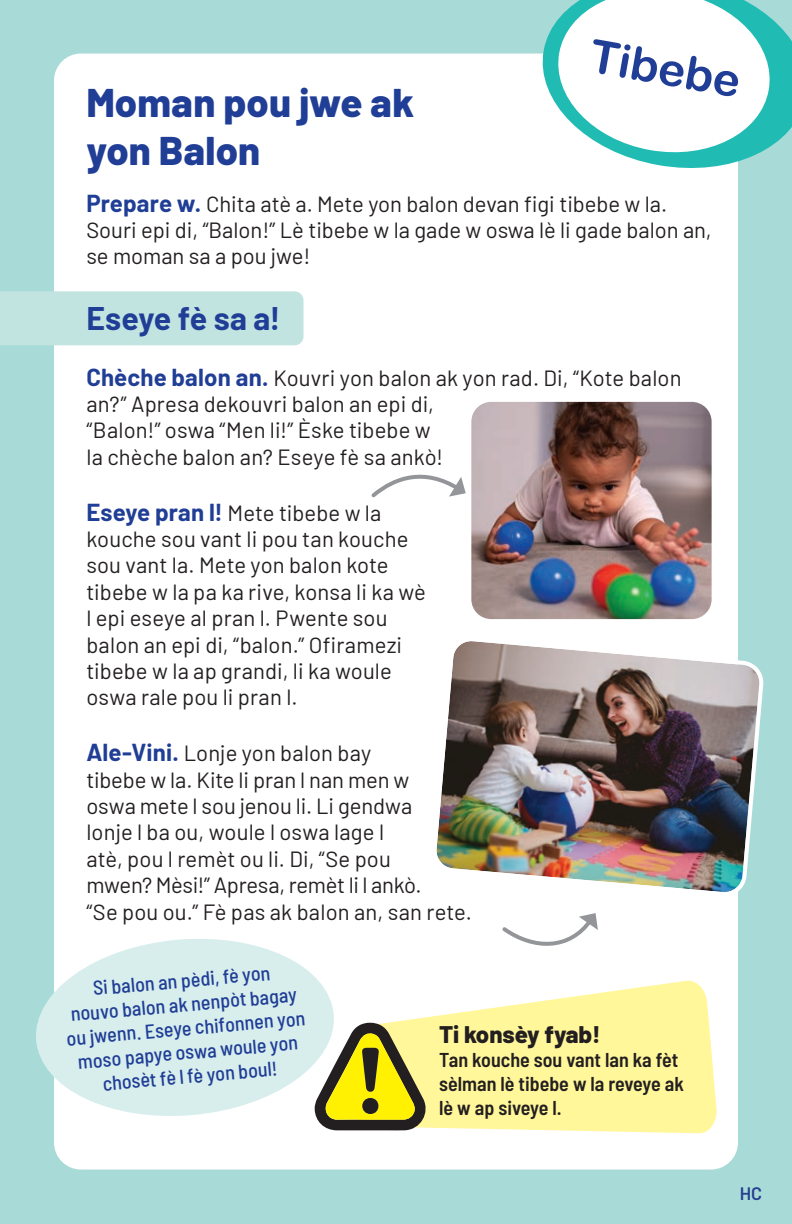
<style>
.page{position:relative;width:792px;height:1224px;background:#a8dbd8}
.page>*{position:absolute;margin:0;border:0;box-sizing:border-box;transform-origin:0 0}
.t1{font:46px "Arial Rounded MT Bold";color:#203e96}
.t2{font:800 40px/48px "Barlow";letter-spacing:.005em;color:#203e96}
.t3{font:700 32px "Barlow";letter-spacing:-.005em;color:#203e96}
.t4{font:800 24px "Barlow";color:#231f20}
.t5{font:22px/26.4px "Barlow";letter-spacing:.005em;color:#231f20}
.t6{font:500 semi-condensed 20px/24px "Barlow";color:#203e96;text-align:center}
.t7{font:600 semi-condensed 20px/24px "Barlow";color:#231f20}
.t8{font:600 18px "Barlow";color:#253f8e}
.s1{font-weight:700;font-size:24px;color:#203e96}
</style>
<div class="page">
<div style="left:54px;top:54px;width:684px;height:1116px;background:#fff;border-radius:27px"></div>
<div style="left:0;top:291px;width:304px;height:54px;background:#c1e4e1"></div>
<svg style="left:535px;top:23px;width:257px;height:145px"></svg>
<svg style="left:552px;top:0;width:224px;height:160px"></svg>
<svg style="left:356px;top:980px;width:361px;height:153px;fill:#fff79a"></svg>
<svg style="left:319px;top:1023px;width:112px;height:107px;background:#b6ae3c"></svg>
<div style="left:362px;top:1098px;width:16px;height:16px;background:#231f20;border-radius:50%"></div>
<img style="left:471px;top:402px;width:241px;height:217px">
<svg style="left:36px;top:939px;width:302px;height:183px;fill:#d8eeed"></svg>
<img style="left:436px;top:641px;width:328px;height:251px">
<svg style="left:502px;top:913px;width:96px;height:33px"></svg>
<svg style="left:371px;top:474px;width:95px;height:24px"></svg>
<p class="t1" style="left:595px;top:28px;width:154px;rotate:10deg">Tibebe</p>
<p class="t2" style="left:86px;top:75px;width:329px">Moman pou jwe ak yon Balon</p>
<p class="t5" style="left:86px;top:189px;width:627px"><span class="s1">Prepare w.</span> Chita atè a. Mete yon balon devan figi tibebe w la.<br>Souri epi di, “Balon!” Lè tibebe w la gade w oswa lè li gade balon an, se moman sa a pou jwe!</p>
<p class="t3" style="left:86px;top:295px;width:196px">Eseye fè sa a!</p>
<p class="t5" style="left:86px;top:363px;width:597px"><span class="s1">Chèche balon an.</span> Kouvri yon balon ak yon rad. Di, “Kote balon an?” Apresa dekouvri balon an epi di,<br>“Balon!” oswa “Men li!” Èske tibebe w<br>la chèche balon an? Eseye fè sa ankò!</p>
<p class="t5" style="left:86px;top:498px;width:341px"><span class="s1">Eseye pran l!</span> Mete tibebe w la kouche sou vant li pou tan kouche sou vant la. Mete yon balon kote tibebe w la pa ka rive, konsa li ka wè l epi eseye al pran l. Pwente sou balon an epi di, “balon.” Ofiramezi tibebe w la ap grandi, li ka woule oswa rale pou li pran l.</p>
<p class="t5" style="left:86px;top:738px;width:387px"><span class="s1">Ale-Vini.</span> Lonje yon balon bay<br>tibebe w la. Kite li pran l nan men w<br>oswa mete l sou jenou li. Li gendwa<br>lonje l ba ou, woule l oswa lage l<br>atè, pou l remèt ou li. Di, “Se pou<br>mwen? Mèsi!” Apresa, remèt li l ankò.<br>“Se pou ou.” Fè pas ak balon an, san rete.</p>
<p class="t6" style="left:61px;top:977px;width:241px;rotate:-5deg">Si balon an pèdi, fè yon<br>nouvo balon ak nenpòt bagay ou jwenn. Eseye chifonnen yon moso papye oswa woule yon chosèt fè l fè yon boul!</p>
<p class="t4" style="left:439px;top:1016px;width:163px">Ti konsèy fyab!</p>
<p class="t7" style="left:439px;top:1046px;width:246px">Tan kouche sou vant lan ka fèt sèlman lè tibebe w la reveye ak lè w ap siveye l.</p>
<p class="t8" style="left:740px;top:1180px;width:24px">HC</p>
</div>
